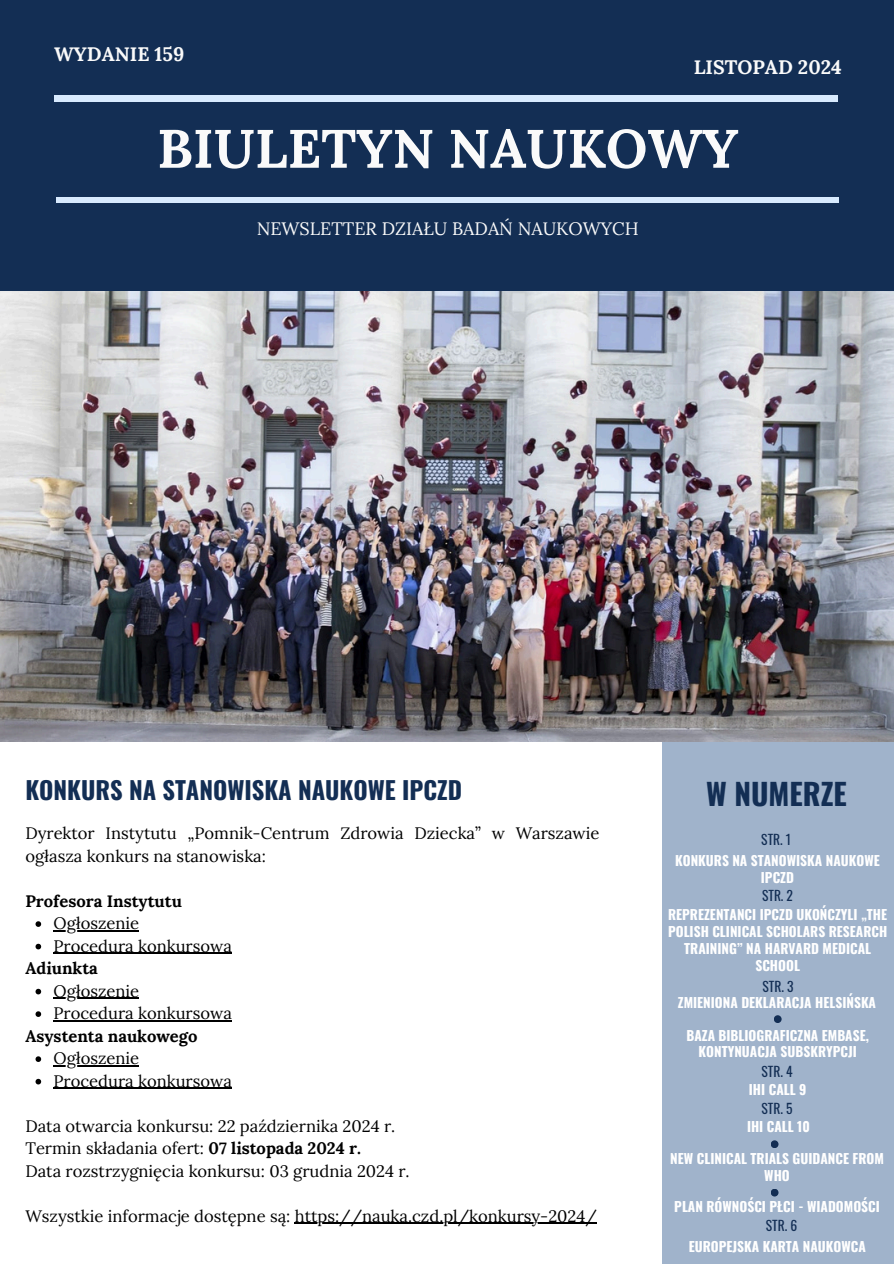
<style>
.page{position:relative;width:894px;height:1264px;background:#fff}
.page>*{position:absolute;margin:0;border:0;box-sizing:border-box;transform-origin:0 0}
.t1{font:700 54px "Lora";color:#fafafa}
.t2{font:700 29.7px "Oswald";color:#132e54}
.t3{font:700 24.45px "Oswald";color:#132e54}
.t4{font:700 19.5px "Lora";color:#fafafa}
.t5{font:18px "Lora";color:#fafafa}
.t6{font:16.5px/22.5px "Lora";color:#000}
.t7{font:700 16.5px "Lora";color:#000}
.t8{font:700 13.5px/16.8px "Oswald";color:#fff;text-align:center}
.t9{font:13.5px "Oswald";color:#132e54}
.s1{font-weight:700}
</style>
<div class="page">
<div style="left:662px;top:528px;width:231px;height:735px;background:#a0b3cb"></div>
<div style="left:0;top:0;width:893px;height:413px;background:#132e54"></div>
<div style="left:56px;top:197px;width:782px;height:6px;background:#d8eafe"></div>
<div style="left:54px;top:95px;width:783px;height:6px;background:#d8eafe"></div>
<div style="left:770px;top:1140px;width:8px;height:8px;background:#132e54;border-radius:50%"></div>
<div style="left:773px;top:1015px;width:8px;height:8px;background:#132e54;border-radius:50%"></div>
<img style="left:0;top:291px;width:893px;height:450px">
<svg style="left:36px;top:921px;width:5px;height:5px"></svg>
<hr style="left:54px;top:930px;width:85px;height:1px;background:#000">
<svg style="left:36px;top:943px;width:5px;height:6px"></svg>
<hr style="left:54px;top:952px;width:178px;height:1px;background:#000">
<svg style="left:36px;top:988px;width:5px;height:6px"></svg>
<hr style="left:54px;top:997px;width:85px;height:1px;background:#000">
<svg style="left:36px;top:1011px;width:5px;height:5px"></svg>
<hr style="left:54px;top:1020px;width:178px;height:1px;background:#000">
<svg style="left:36px;top:1056px;width:5px;height:5px"></svg>
<hr style="left:54px;top:1065px;width:85px;height:1px;background:#000">
<svg style="left:36px;top:1078px;width:5px;height:6px"></svg>
<hr style="left:54px;top:1087px;width:178px;height:1px;background:#000">
<hr style="left:295px;top:1222px;width:301px;height:1px;background:#000">
<div style="left:770px;top:1188px;width:8px;height:8px;background:#132e54;border-radius:50%"></div>
<p class="t4" style="left:54px;top:41px;width:132px">WYDANIE 159</p>
<h5 class="t4" style="left:693px;top:54px;width:149px">LISTOPAD 2024</h5>
<p class="t1" style="left:157px;top:113px;width:582px">BIULETYN NAUKOWY</p>
<h1 class="t5" style="left:256px;top:217px;width:383px">NEWSLETTER DZIAŁU BADAŃ NAUKOWYCH</h1>
<p class="t3" style="left:25px;top:771px;width:438px">KONKURS NA STANOWISKA NAUKOWE IPCZD</p>
<p class="t6" style="left:25px;top:821px;width:575px">Dyrektor Instytutu „Pomnik-Centrum Zdrowia Dziecka” w Warszawie ogłasza konkurs na stanowiska:</p>
<p class="t7" style="left:25px;top:890px;width:158px">Profesora Instytutu</p>
<p class="t6" style="left:54px;top:911px;width:87px">Ogłoszenie</p>
<p class="t6" style="left:54px;top:934px;width:180px">Procedura konkursowa</p>
<p class="t7" style="left:25px;top:957px;width:74px">Adiunkta</p>
<p class="t6" style="left:54px;top:979px;width:87px">Ogłoszenie</p>
<p class="t6" style="left:54px;top:1001px;width:180px">Procedura konkursowa</p>
<p class="t7" style="left:25px;top:1025px;width:173px">Asystenta naukowego</p>
<p class="t6" style="left:54px;top:1046px;width:87px">Ogłoszenie</p>
<h3 class="t6" style="left:54px;top:1069px;width:180px">Procedura konkursowa</h3>
<p class="t6" style="left:25px;top:1114px;width:371px">Data otwarcia konkursu: 22 października 2024 r.</p>
<h6 class="t6" style="left:25px;top:1136px;width:337px">Termin składania ofert: <span class="s1">07 listopada 2024 r.</span></h6>
<p class="t6" style="left:25px;top:1159px;width:385px">Data rozstrzygnięcia konkursu: 03 grudnia 2024 r.</p>
<p class="t6" style="left:25px;top:1204px;width:573px">Wszystkie informacje dostępne są: https://nauka.czd.pl/konkursy-2024/</p>
<h4 class="t2" style="left:705px;top:770px;width:142px">W NUMERZE</h4>
<h4 class="t9" style="left:761px;top:828px;width:31px">STR. 1</h4>
<p class="t8" style="left:675px;top:851px;width:206px">KONKURS NA STANOWISKA NAUKOWE<br>IPCZD</p>
<p class="t9" style="left:761px;top:885px;width:32px">STR. 2</p>
<p class="t8" style="left:667px;top:905px;width:221px">REPREZENTANCI IPCZD UKOŃCZYLI „THE<br>POLISH CLINICAL SCHOLARS RESEARCH<br>TRAINING” NA HARVARD MEDICAL<br>SCHOOL</p>
<p class="t9" style="left:762px;top:976px;width:33px">STR. 3</p>
<p class="t8" style="left:677px;top:993px;width:200px">ZMIENIONA DEKLARACJA HELSIŃSKA</p>
<h6 class="t8" style="left:686px;top:1026px;width:184px">BAZA BIBLIOGRAFICZNA EMBASE,<br>KONTYNUACJA SUBSKRYPCJI</h6>
<p class="t9" style="left:761px;top:1060px;width:33px">STR. 4</p>
<p class="t8" style="left:748px;top:1080px;width:59px">IHI CALL 9</p>
<p class="t9" style="left:761px;top:1097px;width:33px">STR. 5</p>
<p class="t8" style="left:746px;top:1117px;width:64px">IHI CALL 10</p>
<p class="t8" style="left:670px;top:1149px;width:215px">NEW CLINICAL TRIALS GUIDANCE FROM<br>WHO</p>
<p class="t8" style="left:674px;top:1197px;width:207px">PLAN RÓWNOŚCI PŁCI - WIADOMOŚCI</p>
<p class="t9" style="left:765px;top:1214px;width:33px">STR. 6</p>
<h2 class="t8" style="left:688px;top:1237px;width:178px">EUROPEJSKA KARTA NAUKOWCA</h2>
</div>
